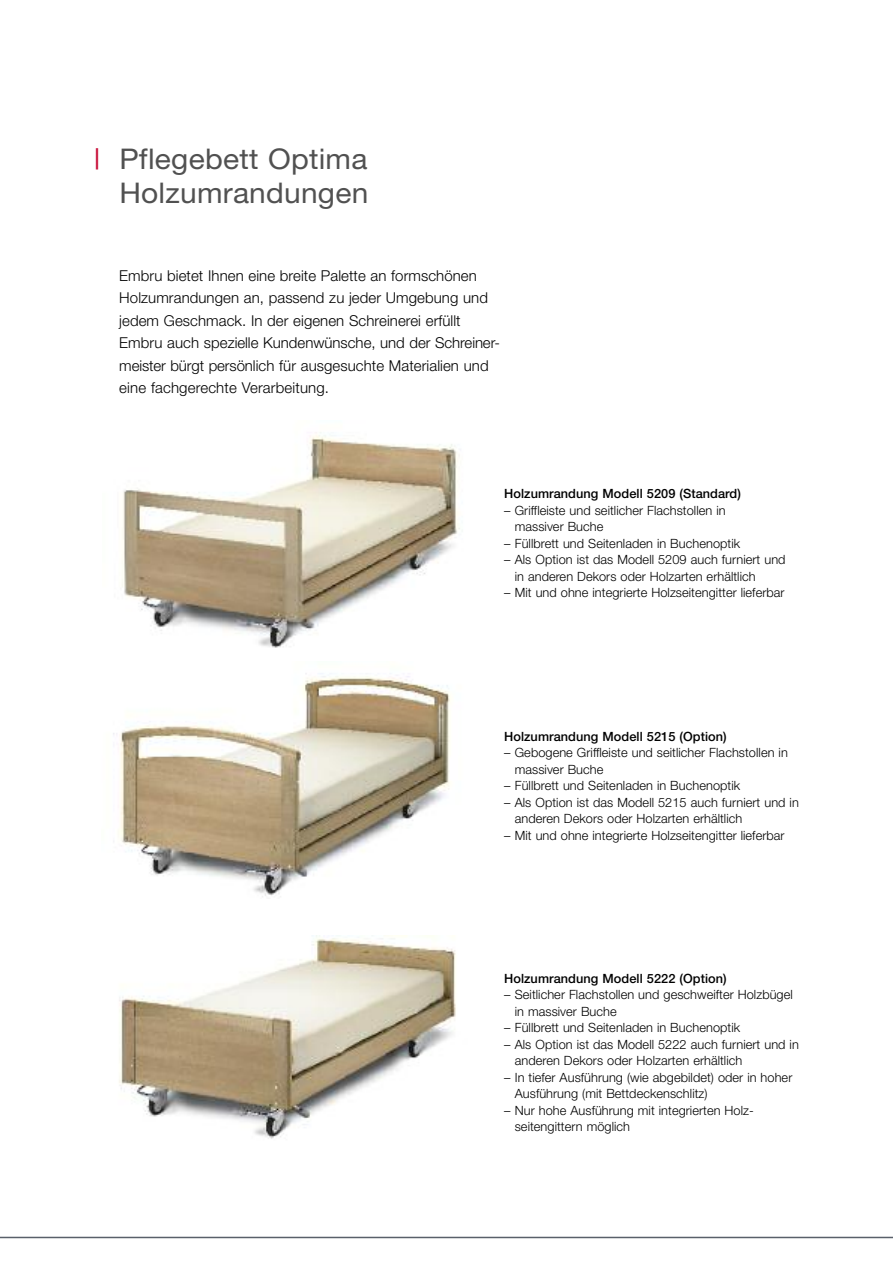
<style>
.page{position:relative;width:893px;height:1263px;background:#fff}
.page>*{position:absolute;margin:0;border:0;box-sizing:border-box;transform-origin:0 0}
.t1{font:28.5px/34.2px "Helvetica Neue";letter-spacing:.01em;color:#515151;text-align:right;scale:1.05 1}
.t2{font:300 15px/22.5px "Helvetica Neue";letter-spacing:.005em;color:#000}
.t3{font:300 12.75px/16.5px "Helvetica Neue";letter-spacing:.005em;color:#000}
.t4{font:500 12.75px "Helvetica Neue";letter-spacing:.005em;color:#000}
.s1{color:#c9113a}
</style>
<div class="page">
<img style="left:113px;top:673px;width:338px;height:224px">
<hr style="left:0;top:1237px;width:893px;height:1px;background:#59606a">
<img style="left:122px;top:435px;width:338px;height:213px">
<img style="left:119px;top:935px;width:337px;height:204px">
<h1 class="t1" style="left:94px;top:145px;width:263px"><span class="s1">|</span> Pflegebett Optima<br>Holzumrandungen</h1>
<p class="t2" style="left:119px;top:266px;width:382px">Embru bietet Ihnen eine breite Palette an formschönen Holzumrandungen an, passend zu jeder Umgebung und jedem Geschmack. In der eigenen Schreinerei erfüllt Embru auch spezielle Kundenwünsche, und der Schreiner&shy;meister bürgt persönlich für ausgesuchte Materialien und eine fachgerechte Verarbeitung.</p>
<p class="t4" style="left:504px;top:489px;width:238px">Holzumrandung Modell 5209 (Standard)</p>
<p class="t3" style="left:515px;top:503px;width:212px;text-indent:-11px">– Griffleiste und seitlicher Flachstollen in massiver Buche</p>
<p class="t3" style="left:504px;top:536px;width:238px">– Füllbrett und Seitenladen in Buchenoptik</p>
<p class="t3" style="left:515px;top:552px;width:272px;text-indent:-11px">– Als Option ist das Modell 5209 auch furniert und in anderen Dekors oder Holzarten erhältlich</p>
<p class="t3" style="left:504px;top:585px;width:282px">– Mit und ohne integrierte Holzseitengitter lieferbar</p>
<p class="t4" style="left:504px;top:731px;width:224px">Holzumrandung Modell 5215 (Option)</p>
<p class="t3" style="left:515px;top:745px;width:275px;text-indent:-11px">– Gebogene Griffleiste und seitlicher Flachstollen in massiver Buche</p>
<p class="t3" style="left:504px;top:778px;width:238px">– Füllbrett und Seitenladen in Buchenoptik</p>
<p class="t3" style="left:515px;top:795px;width:286px;text-indent:-11px">– Als Option ist das Modell 5215 auch furniert und in anderen Dekors oder Holzarten erhältlich</p>
<p class="t3" style="left:504px;top:828px;width:282px">– Mit und ohne integrierte Holzseitengitter lieferbar</p>
<p class="t4" style="left:504px;top:974px;width:224px">Holzumrandung Modell 5222 (Option)</p>
<p class="t3" style="left:515px;top:988px;width:280px;text-indent:-11px">– Seitlicher Flachstollen und geschweifter Holzbügel in massiver Buche</p>
<p class="t3" style="left:504px;top:1021px;width:238px">– Füllbrett und Seitenladen in Buchenoptik</p>
<p class="t3" style="left:515px;top:1037px;width:286px;text-indent:-11px">– Als Option ist das Modell 5222 auch furniert und in anderen Dekors oder Holzarten erhältlich</p>
<p class="t3" style="left:515px;top:1070px;width:279px;text-indent:-11px">– In tiefer Ausführung (wie abgebildet) oder in hoher<br>Ausführung (mit Bettdeckenschlitz)</p>
<p class="t3" style="left:515px;top:1103px;width:241px;text-indent:-11px">– Nur hohe Ausführung mit integrierten Holz&shy;seitengittern möglich</p>
</div>
